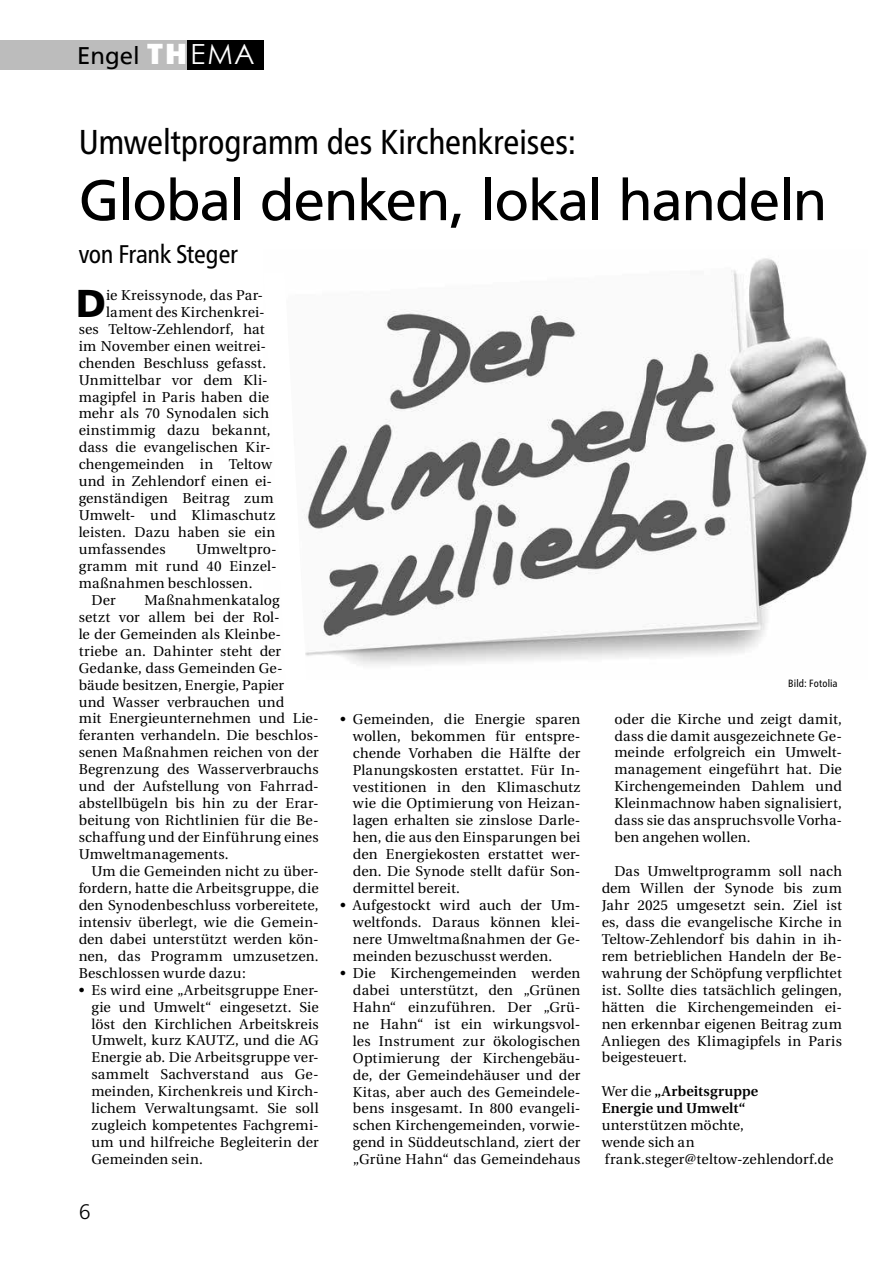
<style>
.page{position:relative;width:893px;height:1263px;background:#fff}
.page>*{position:absolute;margin:0;border:0;box-sizing:border-box;transform-origin:0 0}
.t1{font:57px "Frutiger CE";letter-spacing:-.03em;color:#000}
.t2{font:900 38.55px "Frutiger CE";color:#000}
.t3{font:condensed 34.5px "Frutiger Neue LT Pro";letter-spacing:-.01em;color:#000}
.t4{font:condensed 25.5px "Frutiger Neue LT Pro";letter-spacing:-.02em;color:#000}
.t5{font:24px "Frutiger LT";color:#000}
.t6{font:300 21px "Frutiger Neue LT Pro";color:#000}
.t7{font:14.25px/17px "Utopia";letter-spacing:.01em;color:#000;text-align:justify}
.t8{font:600 14.25px/17px "Utopia";letter-spacing:.005em;color:#000}
.t9{font:14.25px "Utopia";letter-spacing:.03em;color:#000}
.t10{font:14.25px "Utopia";letter-spacing:.035em;color:#000}
.t11{font:condensed 10.5px "Frutiger Neue LT Pro";letter-spacing:.015em;color:#000}
.s1{font-family:"Franklin Gothic";font-weight:800;font-size:30px;color:#fff}
.s2{font-family:"Century Gothic";font-size:27.75px;color:#fff}
.s3{font-weight:400}
</style>
<div class="page">
<img style="left:308px;top:258px;width:559px;height:407px">
<div style="left:0;top:40px;width:187px;height:30px;background:#bcbcbc"></div>
<div style="left:187px;top:40px;width:76px;height:30px;background:#000"></div>
<h3 class="t5" style="left:77px;top:42px;width:179px">Engel <span class="s1">TH</span><span class="s2">EMA</span></h3>
<h3 class="t3" style="left:79px;top:122px;width:499px">Umweltprogramm des Kirchenkreises:</h3>
<h1 class="t1" style="left:79px;top:167px;width:750px">Global denken, lokal handeln</h1>
<h3 class="t4" style="left:79px;top:239px;width:161px">von Frank Steger</h3>
<h2 class="t2" style="left:76px;top:280px;width:31px">D</h2>
<p class="t7" style="left:106px;top:287px;width:159px">ie Kreissynode, das Par-</p>
<p class="t7" style="left:106px;top:304px;width:160px">lament des Kirchenkrei-</p>
<p class="t7" style="left:79px;top:321px;width:188px">ses Teltow-Zehlendorf, hat</p>
<p class="t7" style="left:79px;top:338px;width:189px">im November einen weitrei-</p>
<p class="t7" style="left:79px;top:355px;width:189px">chenden Beschluss gefasst.</p>
<p class="t7" style="left:79px;top:372px;width:190px">Unmittelbar vor dem Kli-</p>
<p class="t7" style="left:79px;top:388px;width:192px">magipfel in Paris haben die</p>
<p class="t7" style="left:79px;top:405px;width:192px">mehr als 70 Synodalen sich</p>
<p class="t9" style="left:79px;top:423px;width:193px">einstimmig dazu bekannt,</p>
<p class="t7" style="left:79px;top:439px;width:194px">dass die evangelischen Kir-</p>
<p class="t7" style="left:79px;top:456px;width:195px">chengemeinden in Teltow</p>
<p class="t7" style="left:79px;top:473px;width:195px">und in Zehlendorf einen ei-</p>
<p class="t7" style="left:79px;top:490px;width:196px">genständigen Beitrag zum</p>
<p class="t7" style="left:79px;top:507px;width:198px">Umwelt- und Klimaschutz</p>
<p class="t7" style="left:79px;top:524px;width:198px">leisten. Dazu haben sie ein</p>
<p class="t7" style="left:79px;top:541px;width:88px">umfassendes</p>
<p class="t7" style="left:196px;top:541px;width:82px">Umweltpro-</p>
<p class="t10" style="left:79px;top:558px;width:200px">gramm mit rund 40 Einzel-</p>
<p class="t7" style="left:79px;top:575px;width:175px">maßnahmen beschlossen.</p>
<p class="t7" style="left:91px;top:592px;width:26px">Der</p>
<p class="t7" style="left:79px;top:592px;width:241px;text-align:left;text-indent:66px">Maßnahmenkatalog<br>setzt vor allem bei der Rol-<br>le der Gemeinden als Kleinbe&shy;triebe an. Dahinter steht der<br>Gedanke, dass Gemeinden Ge&shy;bäude besitzen, Energie, Papier<br>und Wasser verbrauchen und<br>mit Energieunternehmen und Lie&shy;feranten verhandeln. Die beschlos&shy;senen Maßnahmen reichen von der<br>Begrenzung des Wasserverbrauchs und der Aufstellung von Fahrrad&shy;abstellbügeln bis hin zu der Erar&shy;beitung von Richtlinien für die Be&shy;schaffung und der Einführung eines<br>Umweltmanagements.</p>
<p class="t7" style="left:79px;top:863px;width:242px;text-indent:13px">Um die Gemeinden nicht zu über&shy;fordern, hatte die Arbeitsgruppe, die den Synodenbeschluss vorbereitete, intensiv überlegt, wie die Gemein&shy;den dabei unterstützt werden kön&shy;nen, das Programm umzusetzen.<br>Beschlossen wurde dazu:</p>
<p class="t7" style="left:91px;top:981px;width:229px;text-indent:-13px">• Es wird eine „Arbeitsgruppe Ener&shy;gie und Umwelt“ eingesetzt. Sie löst den Kirchlichen Arbeitskreis Umwelt, kurz KAUTZ, und die AG Energie ab. Die Arbeitsgruppe ver&shy;sammelt Sachverstand aus Ge&shy;meinden, Kirchenkreis und Kirch&shy;lichem Verwaltungsamt. Sie soll zugleich kompetentes Fachgremi&shy;um und hilfreiche Begleiterin der Gemeinden sein.</p>
<h3 class="t6" style="left:79px;top:1199px;width:14px">6</h3>
<p class="t7" style="left:353px;top:711px;width:229px;text-indent:-13px">• Gemeinden, die Energie sparen wollen, bekommen für entspre&shy;chende Vorhaben die Hälfte der Planungskosten erstattet. Für In&shy;vestitionen in den Klimaschutz wie die Optimierung von Heizan&shy;lagen erhalten sie zinslose Darle&shy;hen, die aus den Einsparungen bei den Energiekosten erstattet wer&shy;den. Die Synode stellt dafür Son&shy;dermittel bereit.</p>
<p class="t7" style="left:353px;top:897px;width:229px;text-indent:-13px">• Aufgestockt wird auch der Um&shy;weltfonds. Daraus können klei&shy;nere Umweltmaßnahmen der Ge&shy;meinden bezuschusst werden.</p>
<p class="t7" style="left:353px;top:965px;width:229px;text-indent:-13px">• Die Kirchengemeinden werden dabei unterstützt, den „Grünen Hahn“ einzuführen. Der „Grü&shy;ne Hahn“ ist ein wirkungsvol&shy;les Instrument zur ökologischen Optimierung der Kirchengebäu&shy;de, der Gemeindehäuser und der Kitas, aber auch des Gemeindele&shy;bens insgesamt. In 800 evangeli&shy;schen Kirchengemeinden, vorwie&shy;gend in Süddeutschland, ziert der „Grüne Hahn“ das Gemeindehaus</p>
<p class="t11" style="left:788px;top:677px;width:51px">Bild: Fotolia</p>
<p class="t7" style="left:614px;top:710px;width:229px">oder die Kirche und zeigt damit, dass die damit ausgezeichnete Ge&shy;meinde erfolgreich ein Umwelt&shy;management eingeführt hat. Die Kirchengemeinden Dahlem und Kleinmachnow haben signalisiert, dass sie das anspruchsvolle Vorha&shy;ben angehen wollen.</p>
<p class="t7" style="left:602px;top:863px;width:242px;text-indent:13px">Das Umweltprogramm soll nach dem Willen der Synode bis zum Jahr 2025 umgesetzt sein. Ziel ist es, dass die evangelische Kirche in Teltow-Zehlendorf bis dahin in ih&shy;rem betrieblichen Handeln der Be&shy;wahrung der Schöpfung verpflichtet ist. Sollte dies tatsächlich gelingen, hätten die Kirchengemeinden ei&shy;nen erkennbar eigenen Beitrag zum Anliegen des Klimagipfels in Paris beigesteuert.</p>
<p class="t8" style="left:602px;top:1083px;width:158px"><span class="s3">Wer die</span> „Arbeitsgruppe<br>Energie und Umwelt“</p>
<p class="t7" style="left:602px;top:1117px;width:233px;text-align:left">unterstützen möchte,<br>wende sich an frank.steger@teltow-zehlendorf.de</p>
</div>
